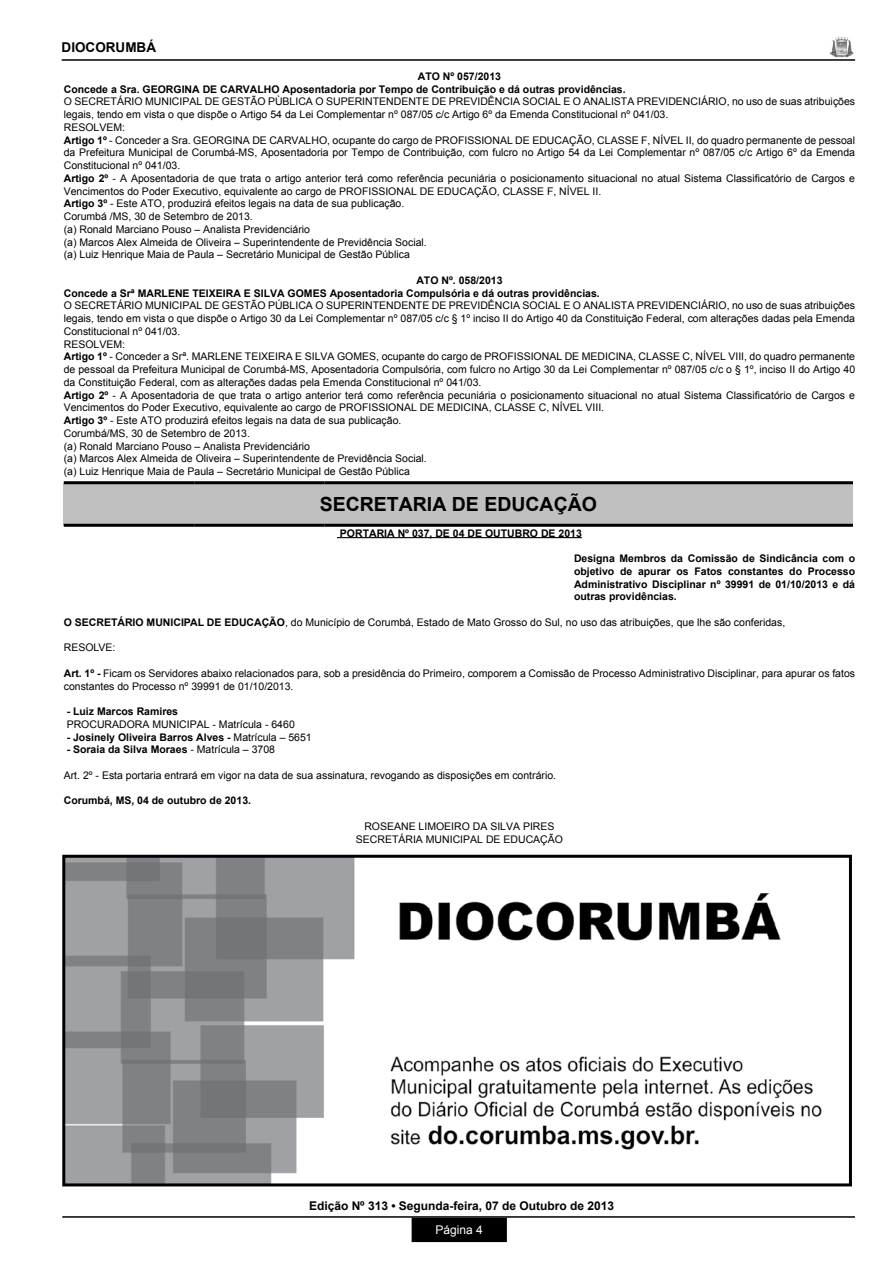
<style>
.page{position:relative;width:893px;height:1263px;background:#fff}
.page>*{position:absolute;margin:0;border:0;box-sizing:border-box;transform-origin:0 0}
.t1{font:700 19.5px "Arial";color:#000}
.t2{font:700 13.5px "Arial";color:#000}
.t3{font:700 12px "Arial";color:#000}
.t4{font:12px "Arial";color:#fff}
.t5{font:10.5px/12.8px "Arial";color:#000}
.t6{font:700 10.5px/12.8px "Arial";color:#000}
.s1{font-weight:700}
.s2{font-weight:400}
</style>
<div class="page">
<div style="left:412px;top:1218px;width:94px;height:23px;background:#000"></div>
<div style="left:412px;top:1218px;width:95px;height:24px;border:2px solid #000"></div>
<hr style="left:62px;top:1216px;width:793px;height:2px;background:#000">
<img style="left:830px;top:36px;width:23px;height:21px">
<hr style="left:62px;top:59px;width:793px;height:2px;background:#000">
<hr style="left:337px;top:537px;width:245px;height:1px;background:#000">
<div style="left:64px;top:483px;width:789px;height:42px;background:#c0c0c0"></div>
<hr style="left:194px;top:524px;width:131px;height:3px;background:#000">
<hr style="left:325px;top:524px;width:528px;height:3px;background:#000">
<hr style="left:64px;top:481px;width:130px;height:3px;background:#000">
<hr style="left:194px;top:481px;width:131px;height:3px;background:#000">
<hr style="left:325px;top:481px;width:528px;height:3px;background:#000">
<hr style="left:64px;top:524px;width:130px;height:3px;background:#000">
<img style="left:66px;top:859px;width:756px;height:323px">
<div style="left:62px;top:855px;width:790px;height:331px;border:3px solid #000"></div>
<p class="t2" style="left:62px;top:38px;width:96px">DIOCORUMBÁ</p>
<p class="t6" style="left:64px;top:70px;width:563px;text-indent:354px">ATO Nº 057/2013<br>Concede a Sra. GEORGINA DE CARVALHO Aposentadoria por Tempo de Contribuição e dá outras providências.</p>
<p class="t5" style="left:64px;top:95px;width:793px">O SECRETÁRIO MUNICIPAL DE GESTÃO PÙBLICA O SUPERINTENDENTE DE PREVIDÊNCIA SOCIAL E O ANALISTA PREVIDENCIÁRIO, no uso de suas atribuições legais, tendo em vista o que dispõe o Artigo 54 da Lei Complementar nº 087/05 c/c Artigo 6º da Emenda Constitucional nº 041/03.<br>RESOLVEM:<br><span class="s1">Artigo 1º</span> - Conceder a Sra. GEORGINA DE CARVALHO, ocupante do cargo de PROFISSIONAL DE EDUCAÇÃO, CLASSE F, NÍVEL II, do quadro permanente de pessoal da Prefeitura Municipal de Corumbá-MS, Aposentadoria por Tempo de Contribuição, com fulcro no Artigo 54 da Lei Complementar nº 087/05 c/c Artigo 6º da Emenda Constitucional nº 041/03.<br><span class="s1">Artigo 2º</span> - A Aposentadoria de que trata o artigo anterior terá como referência pecuniária o posicionamento situacional no atual Sistema Classificatório de Cargos e Vencimentos do Poder Executivo, equivalente ao cargo de PROFISSIONAL DE EDUCAÇÃO, CLASSE F, NÍVEL II.<br><span class="s1">Artigo 3º</span> - Este ATO, produzirá efeitos legais na data de sua publicação.<br>Corumbá /MS, 30 de Setembro de 2013.<br>(a) Ronald Marciano Pouso – Analista Previdenciário<br>(a) Marcos Alex Almeida de Oliveira – Superintendente de Previdência Social.<br>(a) Luiz Henrique Maia de Paula – Secretário Municipal de Gestão Pública</p>
<p class="t6" style="left:64px;top:274px;width:538px;text-indent:353px">ATO Nº. 058/2013<br>Concede a Srª MARLENE TEIXEIRA E SILVA GOMES Aposentadoria Compulsória e dá outras providências.</p>
<p class="t5" style="left:64px;top:299px;width:793px">O SECRETÁRIO MUNICIPAL DE GESTÃO PÚBLICA O SUPERINTENDENTE DE PREVIDÊNCIA SOCIAL E O ANALISTA PREVIDENCIÁRIO, no uso de suas atribuições legais, tendo em vista o que dispõe o Artigo 30 da Lei Complementar nº 087/05 c/c § 1º inciso II do Artigo 40 da Constituição Federal, com alterações dadas pela Emenda Constitucional nº 041/03.<br>RESOLVEM:<br><span class="s1">Artigo 1º</span> - Conceder a Srª. MARLENE TEIXEIRA E SILVA GOMES, ocupante do cargo de PROFISSIONAL DE MEDICINA, CLASSE C, NÍVEL VIII, do quadro permanente de pessoal da Prefeitura Municipal de Corumbá-MS, Aposentadoria Compulsória, com fulcro no Artigo 30 da Lei Complementar nº 087/05 c/c o § 1º, inciso II do Artigo 40 da Constituição Federal, com as alterações dadas pela Emenda Constitucional nº 041/03.<br><span class="s1">Artigo 2º</span> - A Aposentadoria de que trata o artigo anterior terá como referência pecuniária o posicionamento situacional no atual Sistema Classificatório de Cargos e Vencimentos do Poder Executivo, equivalente ao cargo de PROFISSIONAL DE MEDICINA, CLASSE C, NÍVEL VIII.<br><span class="s1">Artigo 3º</span> - Este ATO produzirá efeitos legais na data de sua publicação.<br>Corumbá/MS, 30 de Setembro de 2013.<br>(a) Ronald Marciano Pouso – Analista Previdenciário<br>(a) Marcos Alex Almeida de Oliveira – Superintendente de Previdência Social.<br>(a) Luiz Henrique Maia de Paula – Secretário Municipal de Gestão Pública</p>
<h1 class="t1" style="left:320px;top:491px;width:279px">SECRETARIA DE EDUCAÇÃO</h1>
<p class="t6" style="left:340px;top:527px;width:243px">PORTARIA Nº 037, DE 04 DE OUTUBRO DE 2013</p>
<p class="t6" style="left:574px;top:552px;width:283px;text-align:justify">Designa Membros da Comissão de Sindicância com o objetivo de apurar os Fatos constantes do Processo Administrativo Disciplinar nº 39991 de 01/10/2013 e dá outras providências.</p>
<p class="t5" style="left:64px;top:616px;width:723px"><span class="s1">O SECRETÁRIO MUNICIPAL DE EDUCAÇÃO</span>, do Município de Corumbá, Estado de Mato Grosso do Sul, no uso das atribuições, que lhe são conferidas,</p>
<p class="t5" style="left:64px;top:641px;width:53px">RESOLVE:</p>
<p class="t5" style="left:64px;top:667px;width:793px"><span class="s1">Art. 1º -</span> Ficam os Servidores abaixo relacionados para, sob a presidência do Primeiro, comporem a Comissão de Processo Administrativo Disciplinar, para apurar os fatos constantes do Processo nº 39991 de 01/10/2013.</p>
<p class="t6" style="left:67px;top:705px;width:113px">- Luiz Marcos Ramires</p>
<p class="t5" style="left:67px;top:718px;width:230px">PROCURADORA MUNICIPAL - Matrícula - 6460</p>
<p class="t6" style="left:67px;top:731px;width:247px">- Josinely Oliveira Barros Alves - <span class="s2">Matrícula – 5651</span></p>
<p class="t6" style="left:67px;top:743px;width:210px">- Soraia da Silva Moraes <span class="s2">- Matrícula – 3708</span></p>
<p class="t5" style="left:64px;top:769px;width:494px">Art. 2º - Esta portaria entrará em vigor na data de sua assinatura, revogando as disposições em contrário.</p>
<p class="t6" style="left:64px;top:794px;width:189px">Corumbá, MS, 04 de outubro de 2013.</p>
<p class="t5" style="left:356px;top:820px;width:209px;text-align:center">ROSEANE LIMOEIRO DA SILVA PIRES<br>SECRETÁRIA MUNICIPAL DE EDUCAÇÃO</p>
<p class="t3" style="left:309px;top:1197px;width:307px">Edição Nº 313 • Segunda-feira, 07 de Outubro de 2013</p>
<p class="t4" style="left:436px;top:1222px;width:49px">Página 4</p>
</div>
